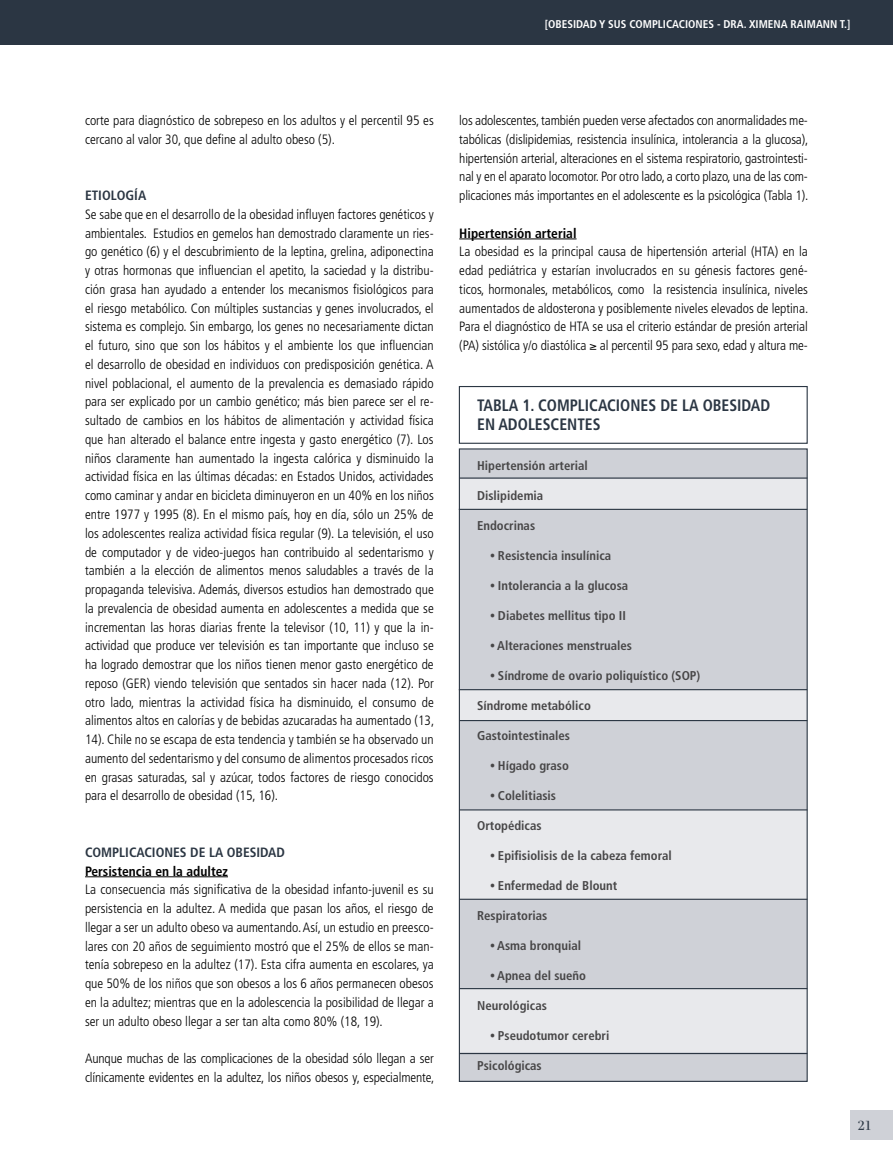
<style>
.page{position:relative;width:893px;height:1170px;background:#fff}
.page>*{position:absolute;margin:0;border:0;box-sizing:border-box;transform-origin:0 0}
.t1{font:19.5px "Filosofia Grand Caps";color:#2b3643;scale:1.1 1}
.t2{font:700 condensed 16.5px/19.8px "Frutiger";color:#2b3643;scale:.95 1}
.t3{font:300 condensed 13.5px/18.8px "Frutiger";letter-spacing:-.005em;color:#000;text-align:justify}
.t4{font:700 condensed 13.5px "Frutiger";color:#000}
.t5{font:700 condensed 13.5px "Frutiger";color:#2b3643}
.t6{font:700 condensed 12.75px "Frutiger";color:#474647}
.t7{font:700 condensed 11.25px "Frutiger";color:#fff}
.s1{font-family:"Gnuolane Free";font-weight:400;font-stretch:normal}
</style>
<div class="page">
<div style="left:850px;top:1110px;width:43px;height:30px;background:#cfd1d7"></div>
<hr style="left:85px;top:876px;width:143px;height:1px;background:#000">
<hr style="left:459px;top:238px;width:118px;height:1px;background:#000">
<div style="left:459px;top:449px;width:348px;height:632px;background:#e8e9ec"></div>
<div style="left:459px;top:449px;width:348px;height:29px;background:#cfd1d7"></div>
<div style="left:459px;top:1052px;width:348px;height:29px;background:#cfd1d7"></div>
<div style="left:459px;top:509px;width:348px;height:181px;background:#cfd1d7"></div>
<div style="left:459px;top:721px;width:348px;height:88px;background:#cfd1d7"></div>
<div style="left:459px;top:899px;width:348px;height:88px;background:#cfd1d7"></div>
<div style="left:459px;top:386px;width:349px;height:58px;border:1px solid #2b3643"></div>
<hr style="left:459px;top:477px;width:348px;height:1px;background:#2b3643">
<hr style="left:459px;top:720px;width:348px;height:1px;background:#2b3643">
<hr style="left:459px;top:809px;width:348px;height:1px;background:#2b3643">
<hr style="left:459px;top:898px;width:348px;height:1px;background:#2b3643">
<hr style="left:459px;top:987px;width:348px;height:2px;background:#2b3643">
<hr style="left:459px;top:1052px;width:348px;height:1px;background:#2b3643">
<hr style="left:459px;top:508px;width:348px;height:2px;background:#2b3643">
<hr style="left:459px;top:689px;width:348px;height:1px;background:#2b3643">
<div style="left:0;top:0;width:893px;height:44px;background:#2b3643"></div>
<p class="t7" style="left:545px;top:17px;width:212px">[OBESIDAD Y SUS COMPLICACIONES - Dra. Ximena</p>
<p class="t7" style="left:791px;top:17px;width:8px">Raimann</p>
<p class="t7" style="left:840px;top:17px;width:12px">T.]</p>
<p class="t3" style="left:85px;top:111px;width:350px">corte para diagnóstico de sobrepeso en los adultos y el percentil 95 es cercano al valor 30, que define al adulto obeso (5).</p>
<p class="t5" style="left:85px;top:187px;width:63px">ETIOLOGÍA</p>
<p class="t3" style="left:85px;top:205px;width:351px">Se sabe que en el desarrollo de la obesidad influyen factores genéticos y ambientales. Estudios en gemelos han demostrado claramente un ries&shy;go genético (6) y el descubrimiento de la leptina, grelina, adiponectina y otras hormonas que influencian el apetito, la saciedad y la distribu&shy;ción grasa han ayudado a entender los mecanismos fisiológicos para el riesgo metabólico. Con múltiples sustancias y genes involucrados, el sistema es complejo. Sin embargo, los genes no necesariamente dictan el futuro, sino que son los hábitos y el ambiente los que influencian el desarrollo de obesidad en individuos con predisposición genética. A nivel poblacional, el aumento de la prevalencia es demasiado rápido para ser explicado por un cambio genético; más bien parece ser el re&shy;sultado de cambios en los hábitos de alimentación y actividad física que han alterado el balance entre ingesta y gasto energético (7). Los niños claramente han aumentado la ingesta calórica y disminuido la actividad física en las últimas décadas: en Estados Unidos, actividades como caminar y andar en bicicleta diminuyeron en un 40% en los niños entre 1977 y 1995 (8). En el mismo país, hoy en día, sólo un 25% de los adolescentes realiza actividad física regular (9). La televisión, el uso de computador y de video-juegos han contribuido al sedentarismo y también a la elección de alimentos menos saludables a través de la propaganda televisiva. Además, diversos estudios han demostrado que la prevalencia de obesidad aumenta en adolescentes a medida que se incrementan las horas diarias frente la televisor (10, 11) y que la in&shy;actividad que produce ver televisión es tan importante que incluso se ha logrado demostrar que los niños tienen menor gasto energético de reposo (GER) viendo televisión que sentados sin hacer nada (12). Por otro lado, mientras la actividad física ha disminuido, el consumo de alimentos altos en calorías y de bebidas azucaradas ha aumentado (13, 14). Chile no se escapa de esta tendencia y también se ha observado un aumento del sedentarismo y del consumo de alimentos procesados ricos en grasas saturadas, sal y azúcar, todos factores de riesgo conocidos para el desarrollo de obesidad (15, 16).</p>
<p class="t5" style="left:85px;top:844px;width:201px">COMPLICACIONES DE LA OBESIDAD</p>
<p class="t4" style="left:85px;top:862px;width:144px">Persistencia en la adultez</p>
<p class="t3" style="left:85px;top:880px;width:350px">La consecuencia más significativa de la obesidad infanto-juvenil es su persistencia en la adultez. A medida que pasan los años, el riesgo de llegar a ser un adulto obeso va aumentando. Así, un estudio en preesco&shy;lares con 20 años de seguimiento mostró que el 25% de ellos se man&shy;tenía sobrepeso en la adultez (17). Esta cifra aumenta en escolares, ya que 50% de los niños que son obesos a los 6 años permanecen obesos en la adultez; mientras que en la adolescencia la posibilidad de llegar a ser un adulto obeso llegar a ser tan alta como 80% (18, 19).</p>
<p class="t3" style="left:85px;top:1049px;width:351px">Aunque muchas de las complicaciones de la obesidad sólo llegan a ser clínicamente evidentes en la adultez, los niños obesos y, especialmente,</p>
<p class="t3" style="left:459px;top:111px;width:351px">los adolescentes, también pueden verse afectados con anormalidades me&shy;tabólicas (dislipidemias, resistencia insulínica, intolerancia a la glucosa), hipertensión arterial, alteraciones en el sistema respiratorio, gastrointesti&shy;nal y en el aparato locomotor. Por otro lado, a corto plazo, una de las com&shy;plicaciones más importantes en el adolescente es la psicológica (Tabla 1).</p>
<p class="t4" style="left:459px;top:225px;width:119px">Hipertensión arterial</p>
<p class="t3" style="left:459px;top:242px;width:351px">La obesidad es la principal causa de hipertensión arterial (HTA) en la edad pediátrica y estarían involucrados en su génesis factores gené&shy;ticos, hormonales, metabólicos, como la resistencia insulínica, niveles aumentados de aldosterona y posiblemente niveles elevados de leptina.<br>Para el diagnóstico de HTA se usa el criterio estándar de presión arterial (PA) sistólica y/o diastólica ≥ al percentil 95 para sexo, edad y altura me-</p>
<p class="t2" style="left:477px;top:395px;width:310px">TABLA 1. COMPLICACIONES DE LA OBESIDAD<br>EN ADOLESCENTES</p>
<p class="t6" style="left:477px;top:458px;width:112px">Hipertensión arterial</p>
<p class="t6" style="left:477px;top:488px;width:68px">Dislipidemia</p>
<p class="t6" style="left:477px;top:518px;width:60px">Endocrinas</p>
<p class="t6" style="left:490px;top:548px;width:122px"><span class="s1">•</span> Resistencia insulínica</p>
<p class="t6" style="left:490px;top:578px;width:139px"><span class="s1">•</span> Intolerancia a la glucosa</p>
<p class="t6" style="left:490px;top:608px;width:137px"><span class="s1">•</span> Diabetes mellitus tipo II</p>
<p class="t6" style="left:490px;top:638px;width:143px"><span class="s1">•</span> Alteraciones menstruales</p>
<p class="t6" style="left:490px;top:668px;width:211px"><span class="s1">•</span> Síndrome de ovario poliquístico (SOP)</p>
<p class="t6" style="left:477px;top:698px;width:115px">Síndrome metabólico</p>
<p class="t6" style="left:477px;top:728px;width:94px">Gastointestinales</p>
<p class="t6" style="left:490px;top:758px;width:80px"><span class="s1">•</span> Hígado graso</p>
<p class="t6" style="left:490px;top:788px;width:67px"><span class="s1">•</span> Colelitiasis</p>
<p class="t6" style="left:477px;top:818px;width:66px">Ortopédicas</p>
<p class="t6" style="left:490px;top:848px;width:183px"><span class="s1">•</span> Epifisiolisis de la cabeza femoral</p>
<p class="t6" style="left:490px;top:878px;width:128px"><span class="s1">•</span> Enfermedad de Blount</p>
<p class="t6" style="left:477px;top:908px;width:72px">Respiratorias</p>
<p class="t6" style="left:490px;top:938px;width:92px"><span class="s1">•</span> Asma bronquial</p>
<p class="t6" style="left:490px;top:968px;width:97px"><span class="s1">•</span> Apnea del sueño</p>
<p class="t6" style="left:477px;top:998px;width:71px">Neurológicas</p>
<p class="t6" style="left:490px;top:1028px;width:120px"><span class="s1">•</span> Pseudotumor cerebri</p>
<p class="t6" style="left:477px;top:1058px;width:66px">Psicológicas</p>
<h1 class="t1" style="left:857px;top:1113px;width:15px">21</h1>
</div>
